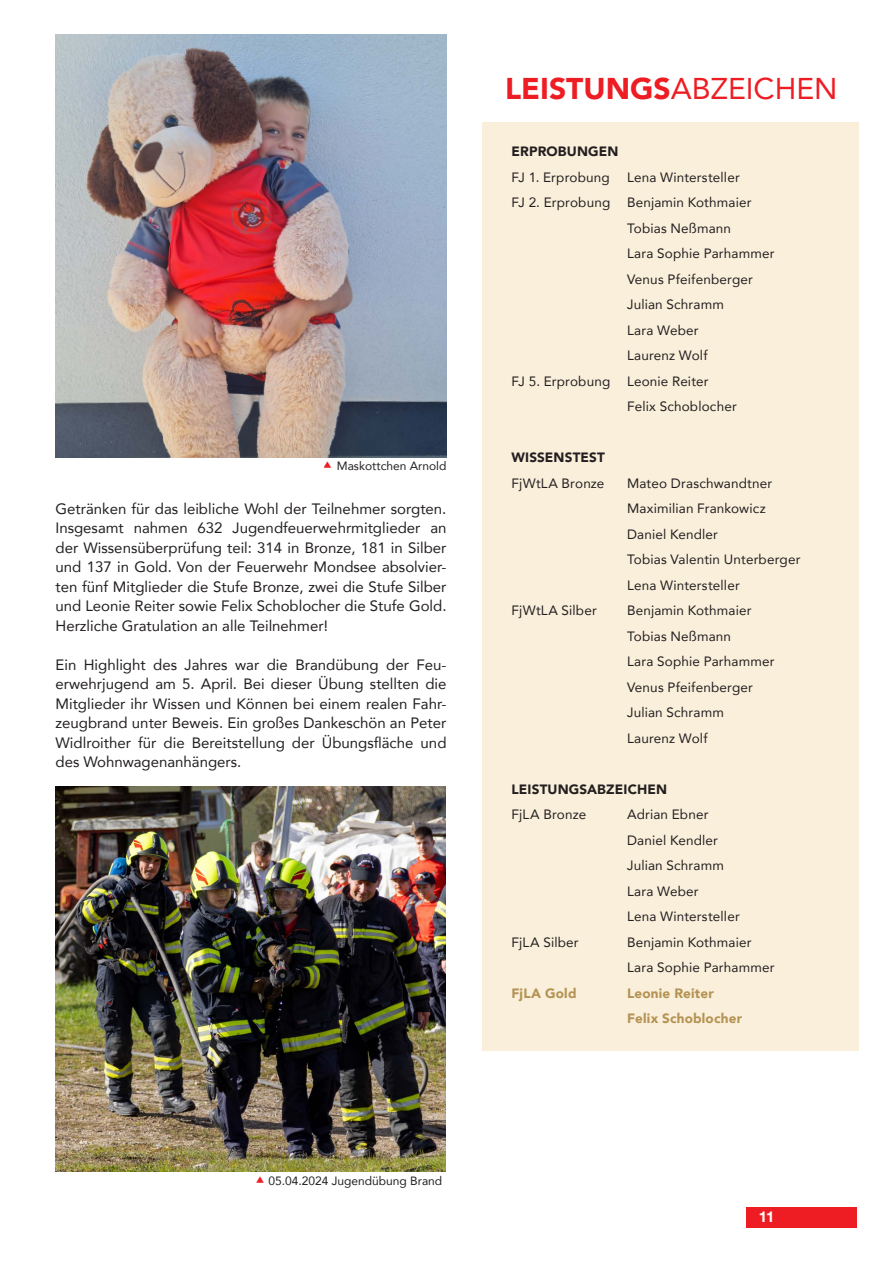
<style>
.page{position:relative;width:893px;height:1263px;background:#fff}
.page>*{position:absolute;margin:0;border:0;box-sizing:border-box;transform-origin:0 0}
.t1{font:900 30px "Avenir";color:#ee1d23}
.t2{font:15px/19.5px "Avenir";color:#231f20;text-align:justify}
.t3{font:700 15px "Helvetica Neue";color:#fff}
.t4{font:13.5px/25.5px "Avenir";letter-spacing:.01em;color:#231f20}
.t5{font:900 13.5px "Avenir";letter-spacing:.01em;color:#231f20}
.t6{font:900 13.5px/25.5px "Avenir";letter-spacing:.015em;color:#b49353}
.t7{font:12px "Avenir";color:#231f20}
.s1{font-weight:400}
</style>
<div class="page">
<div style="left:746px;top:1207px;width:111px;height:20px;background:#ee1d23"></div>
<div style="left:483px;top:122px;width:376px;height:928px;background:#faefdb"></div>
<img style="left:56px;top:34px;width:390px;height:423px">
<img style="left:56px;top:787px;width:390px;height:385px">
<p class="t7" style="left:337px;top:456px;width:111px">Maskottchen Arnold</p>
<p class="t2" style="left:56px;top:499px;width:392px">Getränken für das leibliche Wohl der Teilnehmer sorgten.<br>Insgesamt nahmen 632 Jugendfeuerwehrmitglieder an der Wissensüberprüfung teil: 314 in Bronze, 181 in Silber und 137 in Gold. Von der Feuerwehr Mondsee absolvier&shy;ten fünf Mitglieder die Stufe Bronze, zwei die Stufe Silber und Leonie Reiter sowie Felix Schoblocher die Stufe Gold.<br>Herzliche Gratulation an alle Teilnehmer!</p>
<p class="t2" style="left:56px;top:655px;width:392px">Ein Highlight des Jahres war die Brandübung der Feu&shy;erwehrjugend am 5. April. Bei dieser Übung stellten die Mitglieder ihr Wissen und Können bei einem realen Fahr&shy;zeugbrand unter Beweis. Ein großes Dankeschön an Peter Widlroither für die Bereitstellung der Übungsfläche und des Wohnwagenanhängers.</p>
<p class="t7" style="left:268px;top:1171px;width:175px">05.04.2024 Jugendübung Brand</p>
<h1 class="t1" style="left:505px;top:63px;width:334px">LEISTUNGS<span class="s1">ABZEICHEN</span></h1>
<p class="t5" style="left:512px;top:140px;width:108px">ERPROBUNGEN</p>
<p class="t4" style="left:512px;top:164px;width:100px">FJ 1. Erprobung</p>
<p class="t4" style="left:627px;top:164px;width:114px">Lena Wintersteller</p>
<p class="t4" style="left:512px;top:189px;width:241px">FJ 2. Erprobung Benjamin Kothmaier</p>
<p class="t4" style="left:627px;top:215px;width:106px">Tobias Neßmann</p>
<p class="t4" style="left:627px;top:240px;width:149px">Lara Sophie Parhammer</p>
<p class="t4" style="left:627px;top:266px;width:127px">Venus Pfeifenberger</p>
<p class="t4" style="left:627px;top:291px;width:98px">Julian Schramm</p>
<p class="t4" style="left:627px;top:317px;width:73px">Lara Weber</p>
<p class="t4" style="left:627px;top:342px;width:82px">Laurenz Wolf</p>
<p class="t4" style="left:512px;top:368px;width:199px">FJ 5. Erprobung Leonie Reiter</p>
<p class="t4" style="left:627px;top:393px;width:111px">Felix Schoblocher</p>
<p class="t5" style="left:512px;top:446px;width:95px">WISSENSTEST</p>
<p class="t4" style="left:512px;top:470px;width:94px">FjWtLA Bronze</p>
<p class="t4" style="left:627px;top:470px;width:175px">Mateo Draschwandtner<br>Maximilian Frankowicz<br>Daniel Kendler<br>Tobias Valentin Unterberger<br>Lena Wintersteller</p>
<p class="t4" style="left:512px;top:597px;width:87px">FjWtLA Silber</p>
<p class="t4" style="left:627px;top:597px;width:149px">Benjamin Kothmaier<br>Tobias Neßmann<br>Lara Sophie Parhammer<br>Venus Pfeifenberger<br>Julian Schramm<br>Laurenz Wolf</p>
<p class="t5" style="left:512px;top:777px;width:157px">LEISTUNGSABZEICHEN</p>
<p class="t4" style="left:512px;top:801px;width:76px">FjLA Bronze</p>
<p class="t4" style="left:627px;top:801px;width:114px">Adrian Ebner<br>Daniel Kendler<br>Julian Schramm<br>Lara Weber<br>Lena Wintersteller</p>
<p class="t4" style="left:512px;top:929px;width:69px">FjLA Silber</p>
<p class="t4" style="left:627px;top:929px;width:149px">Benjamin Kothmaier<br>Lara Sophie Parhammer</p>
<p class="t6" style="left:512px;top:980px;width:67px">FjLA Gold</p>
<p class="t6" style="left:627px;top:980px;width:117px">Leonie Reiter<br>Felix Schoblocher</p>
<p class="t3" style="left:759px;top:1205px;width:17px">11</p>
</div>
